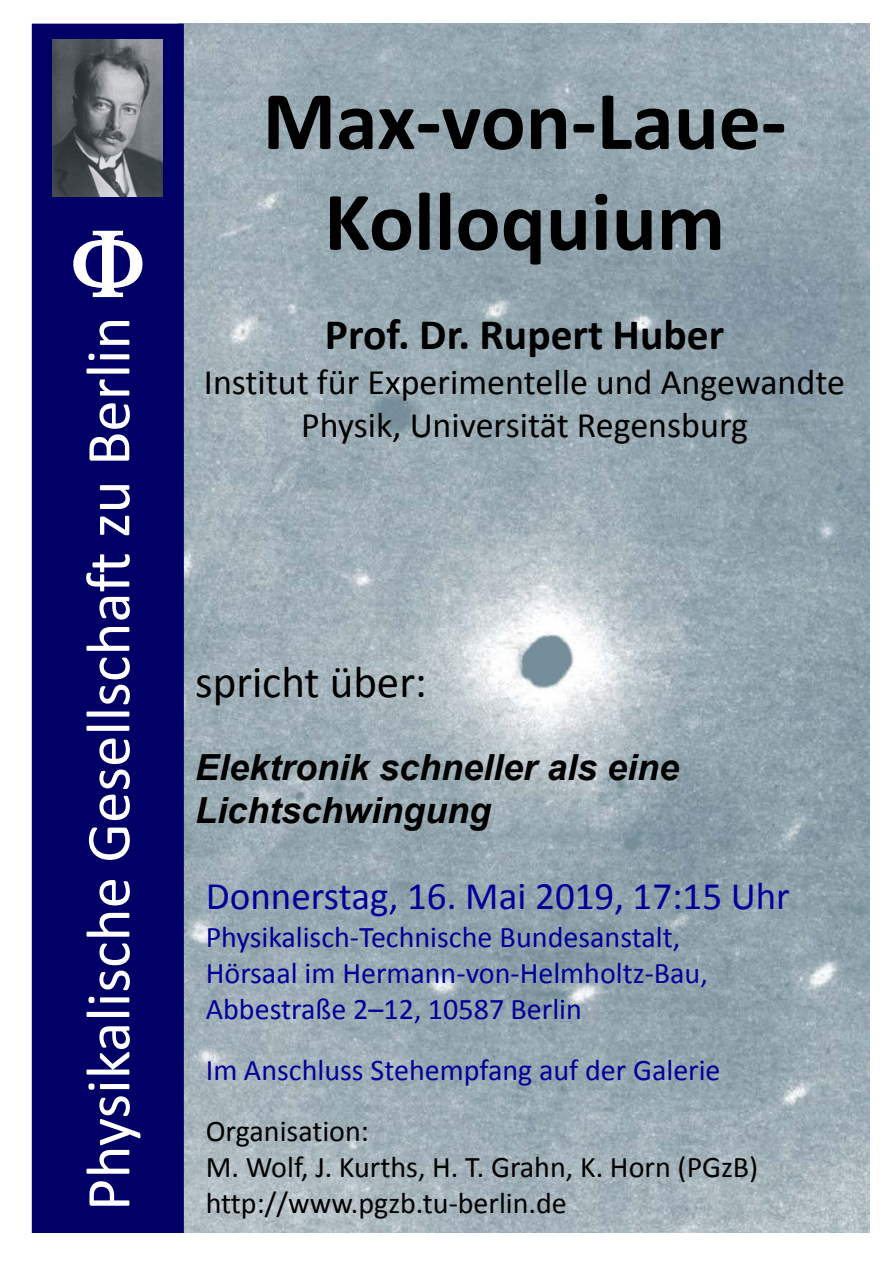
<style>
.page{position:relative;width:893px;height:1263px;background:#fff}
.page>*{position:absolute;margin:0;border:0;box-sizing:border-box;transform-origin:0 0}
.t1{font:700 84px/100.8px "Calibri";color:#000;text-align:center}
.t2{font:63px "Calibri";color:#fff}
.t3{font:45px "Calibri";color:#000}
.t4{font:700 43.5px "Calibri";color:#000}
.t5{font:39px "Calibri";color:#009}
.t6{font:36px/43.2px "Calibri";color:#000;text-align:center}
.t7{font:italic 700 36px/43.2px "Arial";color:#000}
.t8{font:30px/36px "Calibri";color:#009}
.t9{font:30px "Calibri";color:#000}
.s1{color:#000}
</style>
<div class="page">
<img style="left:178px;top:23px;width:691px;height:1210px">
<div style="left:32px;top:24px;width:151px;height:1208px;background:#006"></div>
<div style="left:32px;top:24px;width:152px;height:1209px;border:1px solid #006"></div>
<img style="left:52px;top:40px;width:111px;height:156px">
<svg style="left:73px;top:230px;width:70px;height:68px"></svg>
<p class="t2" style="left:69px;top:1211px;width:896px;rotate:-90deg">Physikalische Gesellschaft zu Berlin</p>
<p class="t1" style="left:263px;top:71px;width:525px">Max-von-Laue-<br>Kolloquium</p>
<p class="t4" style="left:325px;top:306px;width:401px">Prof. Dr. Rupert Huber</p>
<p class="t6" style="left:204px;top:360px;width:643px">Institut für Experimentelle und Angewandte<br>Physik, Universität Regensburg</p>
<p class="t3" style="left:195px;top:653px;width:233px">spricht über:</p>
<p class="t7" style="left:195px;top:746px;width:486px">Elektronik schneller als eine<br>Lichtschwingung</p>
<p class="t5" style="left:206px;top:871px;width:586px">Donnerstag, 16. Mai 2019, 17:15 Uhr</p>
<p class="t8" style="left:206px;top:919px;width:504px">Physikalisch-Technische Bundesanstalt,<br>Hörsaal im Hermann-von-Helmholtz-Bau,<br>Abbestraße 2–12, 10587 Berlin</p>
<p class="t8" style="left:206px;top:1040px;width:516px;line-height:61.2px">Im Anschluss Stehempfang auf der Galerie<br><span class="s1">Organisation:</span></p>
<p class="t9" style="left:206px;top:1148px;width:554px">M. Wolf, J. Kurths, H. T. Grahn, K. Horn (PGzB)</p>
<p class="t9" style="left:206px;top:1184px;width:363px">http://www.pgzb.tu-berlin.de</p>
</div>
